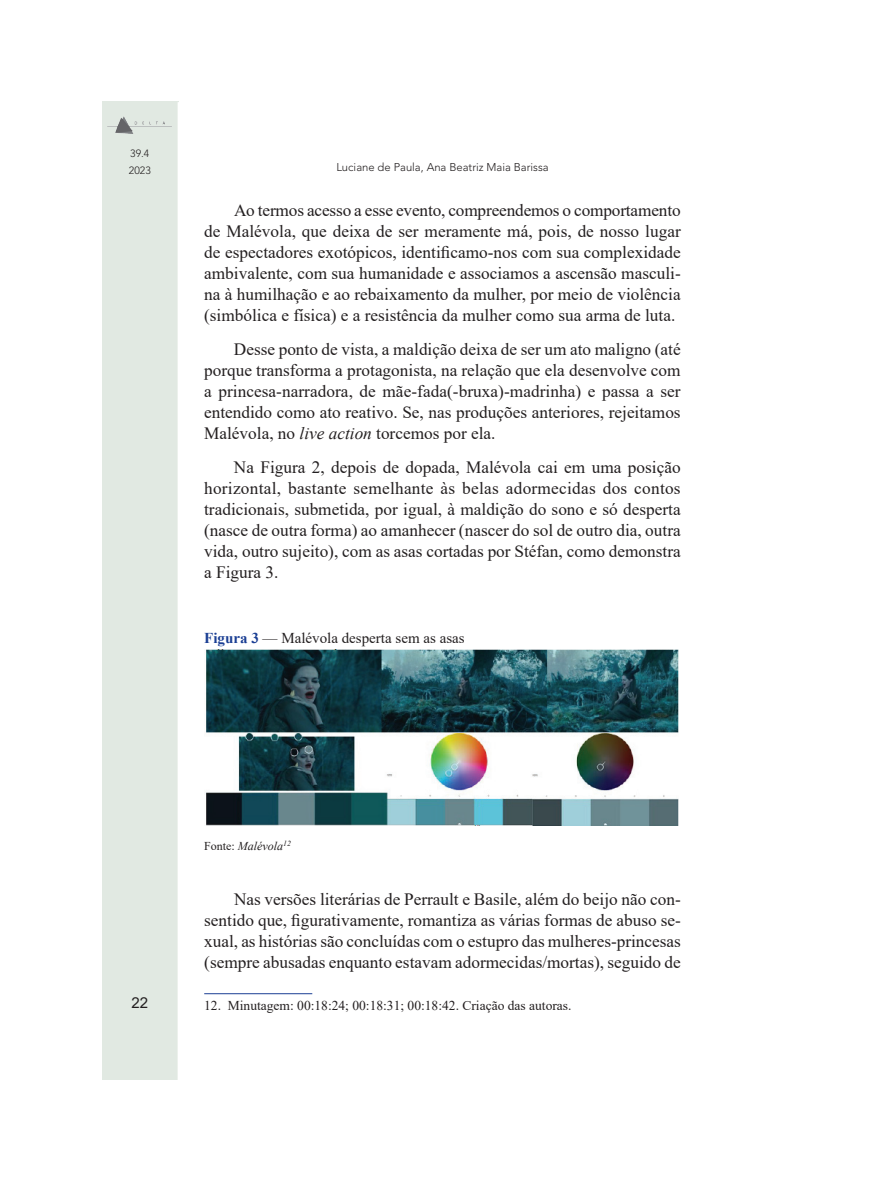
<style>
.page{position:relative;width:885px;height:1183px;background:#fff}
.page>*{position:absolute;margin:0;border:0;box-sizing:border-box;transform-origin:0 0}
.t1{font:17.25px/21px "Times New Roman";color:#231f20;text-align:justify}
.t2{font:15px "Times New Roman";color:#231f20}
.t3{font:15px "Arial";color:#231f20}
.t4{font:13.5px "Times New Roman";color:#231f20}
.t5{font:italic 12px "Times New Roman";color:#231f20}
.t6{font:300 11.25px "Avenir";color:#231f20}
.t7{font:300 10.5px/16.5px "Avenir";color:#231f20}
.s1{font-style:italic}
.s2{font-weight:700;color:#1b3f94}
.s3{font-style:normal}
</style>
<div class="page">
<div style="left:102px;top:101px;width:77px;height:978px;background:#e1e9e2"></div>
<img style="left:107px;top:116px;width:65px;height:18px">
<hr style="left:178px;top:102px;width:4px;height:978px;background:#fff">
<hr style="left:204px;top:993px;width:108px;height:1px;background:#1b3f94">
<img style="left:205px;top:649px;width:473px;height:176px">
<p class="t7" style="left:129px;top:145px;width:23px">39.4<br>2023</p>
<p class="t6" style="left:336px;top:160px;width:214px">Luciane de Paula, Ana Beatriz Maia Barissa</p>
<p class="t1" style="left:204px;top:199px;width:478px;text-indent:30px">Ao termos acesso a esse evento, compreendemos o comportamento de Malévola, que deixa de ser meramente má, pois, de nosso lugar de espectadores exotópicos, identificamo-nos com sua complexidade ambivalente, com sua humanidade e associamos a ascensão masculi&shy;na à humilhação e ao rebaixamento da mulher, por meio de violência (simbólica e física) e a resistência da mulher como sua arma de luta.</p>
<p class="t1" style="left:204px;top:338px;width:478px;text-indent:30px">Desse ponto de vista, a maldição deixa de ser um ato maligno (até porque transforma a protagonista, na relação que ela desenvolve com a princesa-narradora, de mãe-fada(-bruxa)-madrinha) e passa a ser entendido como ato reativo. Se, nas produções anteriores, rejeitamos Malévola, no <span class="s1">live action</span> torcemos por ela.</p>
<p class="t1" style="left:204px;top:456px;width:478px;text-indent:30px">Na Figura 2, depois de dopada, Malévola cai em uma posição horizontal, bastante semelhante às belas adormecidas dos contos tradicionais, submetida, por igual, à maldição do sono e só desperta (nasce de outra forma) ao amanhecer (nascer do sol de outro dia, outra vida, outro sujeito), com as asas cortadas por Stéfan, como demonstra a Figura 3.</p>
<p class="t2" style="left:204px;top:627px;width:262px"><span class="s2">Figura 3</span> — Malévola desperta sem as asas</p>
<p class="t3" style="left:131px;top:991px;width:18px">22</p>
<p class="t5" style="left:204px;top:837px;width:88px"><span class="s3">Fonte:</span> Malévola<sup>12</sup></p>
<p class="t1" style="left:204px;top:887px;width:478px;text-indent:30px">Nas versões literárias de Perrault e Basile, além do beijo não con&shy;sentido que, figurativamente, romantiza as várias formas de abuso se&shy;xual, as histórias são concluídas com o estupro das mulheres-princesas (sempre abusadas enquanto estavam adormecidas/mortas), seguido de</p>
<p class="t4" style="left:204px;top:995px;width:369px">12. Minutagem: 00:18:24; 00:18:31; 00:18:42. Criação das autoras.</p>
</div>
